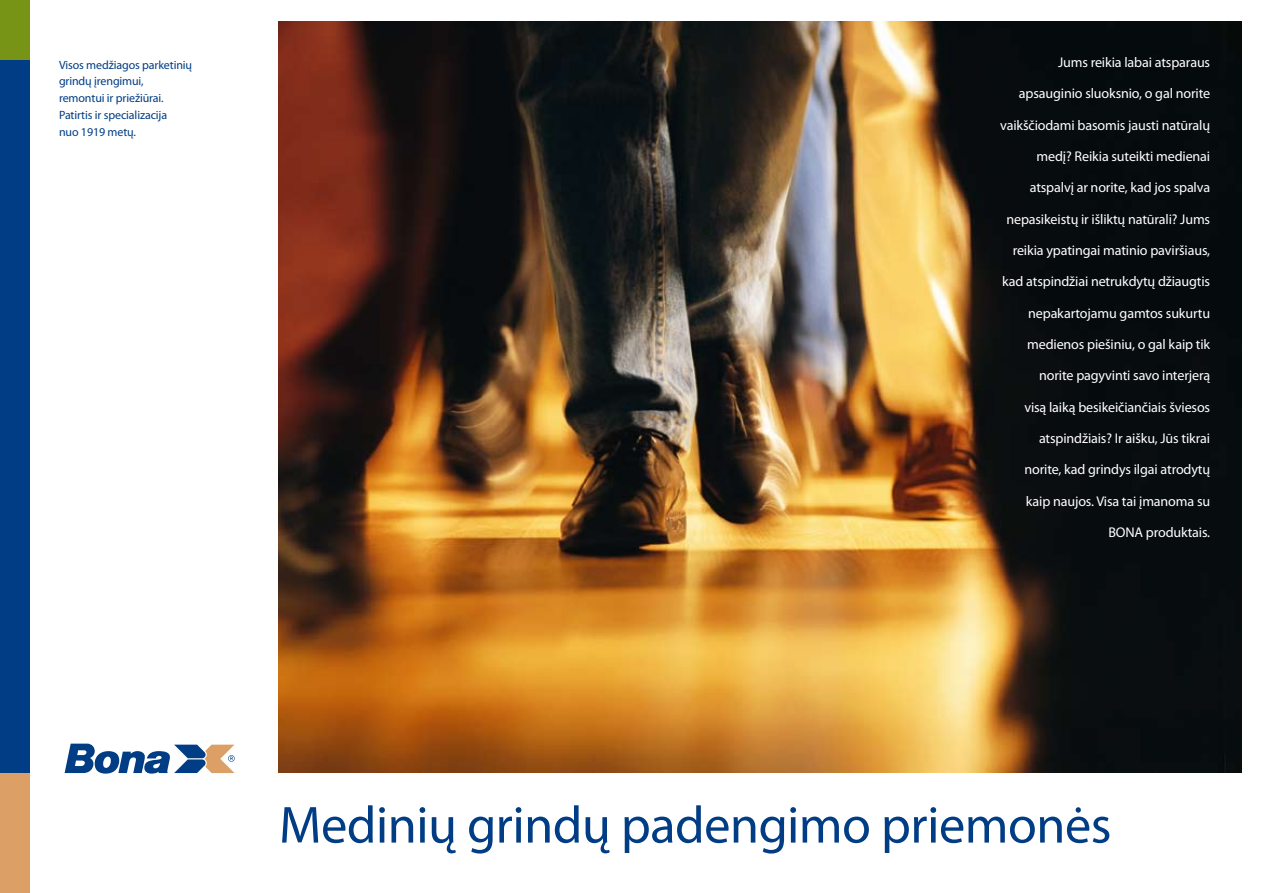
<style>
.page{position:relative;width:1263px;height:893px;background:#fff}
.page>*{position:absolute;margin:0;border:0;box-sizing:border-box;transform-origin:0 0}
.t1{font:52.5px "Myriad Pro";letter-spacing:-.01em;color:#003d84}
.t2{font:14.1px "Myriad Pro";letter-spacing:-.01em;color:#fff}
.t3{font:12px/16.8px "Myriad Pro";letter-spacing:-.01em;color:#003d84}
</style>
<div class="page">
<img style="left:279px;top:21px;width:963px;height:752px">
<svg style="left:65px;top:744px;width:170px;height:30px"></svg>
<div style="left:0;top:60px;width:30px;height:714px;background:#003d84"></div>
<div style="left:0;top:774px;width:30px;height:119px;background:#dca066"></div>
<div style="left:0;top:0;width:30px;height:60px;background:#789416"></div>
<p class="t3" style="left:59px;top:56px;width:135px">Visos medžiagos parketinių grindų įrengimui, remontui ir priežiūrai.<br>Patirtis ir specializacija<br>nuo 1919 metų.</p>
<p class="t2" style="left:1058px;top:54px;width:154px">Jums reikia labai atsparaus</p>
<p class="t2" style="left:1019px;top:85px;width:193px">apsauginio sluoksnio, o gal norite</p>
<p class="t2" style="left:1000px;top:116px;width:211px">vaikščiodami basomis jausti natūralų</p>
<p class="t2" style="left:1037px;top:148px;width:175px">medį? Reikia suteikti medienai</p>
<p class="t2" style="left:1030px;top:179px;width:182px">atspalvį ar norite, kad jos spalva</p>
<p class="t2" style="left:1006px;top:210px;width:205px">nepasikeistų ir išliktų natūrali? Jums</p>
<p class="t2" style="left:1013px;top:242px;width:199px">reikia ypatingai matinio paviršiaus,</p>
<p class="t2" style="left:1002px;top:273px;width:210px">kad atspindžiai netrukdytų džiaugtis</p>
<p class="t2" style="left:1028px;top:304px;width:184px">nepakartojamu gamtos sukurtu</p>
<p class="t2" style="left:1027px;top:336px;width:185px">medienos piešiniu, o gal kaip tik</p>
<p class="t2" style="left:1039px;top:367px;width:173px">norite pagyvinti savo interjerą</p>
<p class="t2" style="left:1024px;top:398px;width:187px">visą laiką besikeičiančiais šviesos</p>
<p class="t2" style="left:1039px;top:430px;width:173px">atspindžiais? Ir aišku, Jūs tikrai</p>
<p class="t2" style="left:1024px;top:461px;width:187px">norite, kad grindys ilgai atrodytų</p>
<p class="t2" style="left:1026px;top:492px;width:186px">kaip naujos. Visa tai įmanoma su</p>
<p class="t2" style="left:1108px;top:524px;width:103px">BONA produktais.</p>
<h1 class="t1" style="left:279px;top:793px;width:834px">Medinių grindų padengimo priemonės</h1>
</div>
